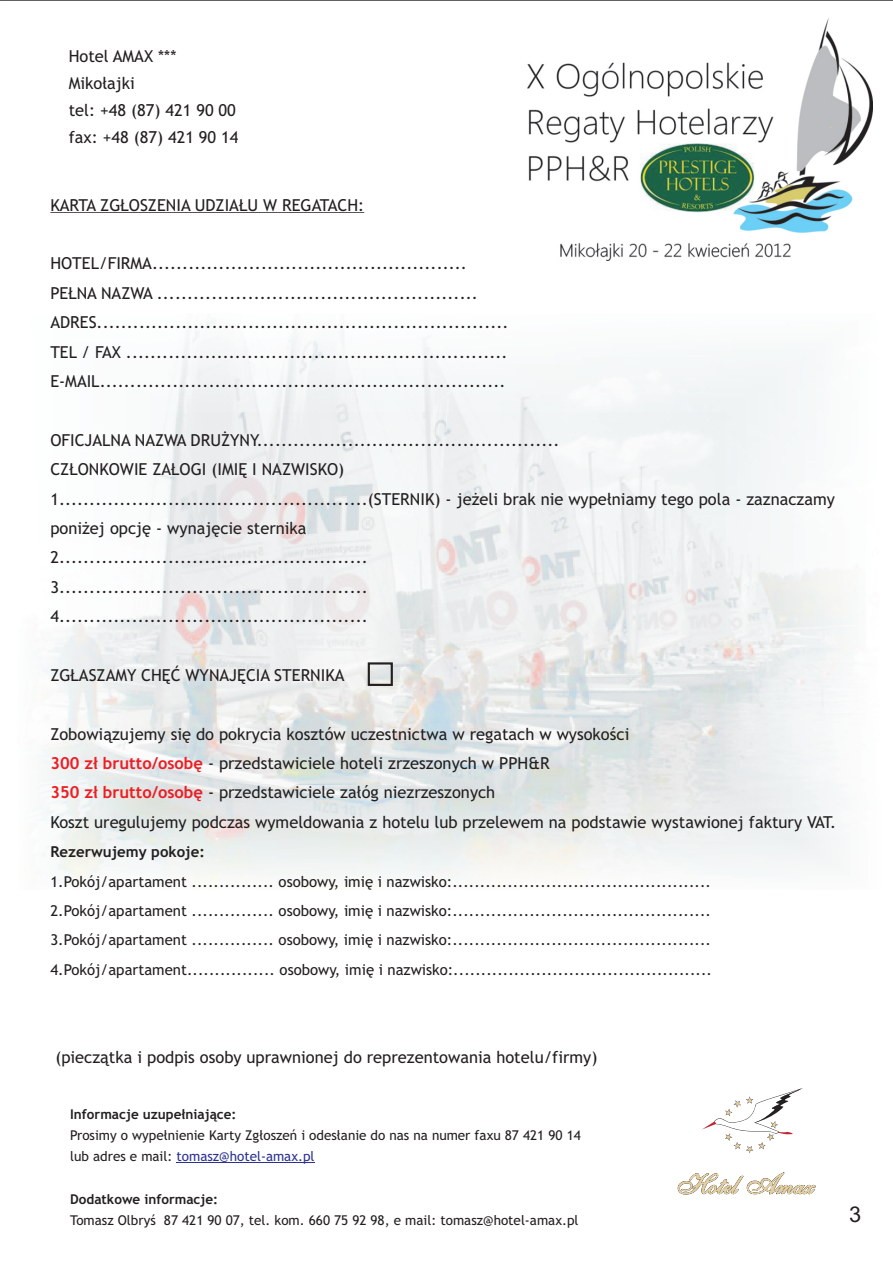
<style>
.page{position:relative;width:893px;height:1263px;background:#fff}
.page>*{position:absolute;margin:0;border:0;box-sizing:border-box;transform-origin:0 0}
.t1{font:21.75px "Arial";color:#231f20}
.t2{font:16.5px/29.4px "Trebuchet MS";color:#231f20}
.t3{font:15px/29.4px "Trebuchet MS";color:#231f20;text-align:justify}
.t4{font:700 15px "Trebuchet MS";color:#231f20}
.t5{font:13.5px/21.1px "Trebuchet MS";color:#231f20}
.t6{font:700 13.5px "Trebuchet MS";color:#231f20}
.s1{font-weight:700;color:#ee1d23}
.s2{color:#2d3291}
</style>
<div class="page">
<img style="left:39px;top:320px;width:818px;height:563px">
<hr style="left:50px;top:212px;width:71px;height:1px;background:#231f20">
<hr style="left:129px;top:212px;width:110px;height:1px;background:#231f20">
<hr style="left:247px;top:212px;width:117px;height:1px;background:#231f20">
<hr style="left:177px;top:1162px;width:138px;height:1px;background:#2d3291">
<div style="left:368px;top:662px;width:25px;height:24px;border:2px solid #231f20"></div>
<svg style="left:702px;top:1088px;width:101px;height:65px"></svg>
<svg style="left:677px;top:1172px;width:139px;height:23px"></svg>
<img style="left:527px;top:18px;width:345px;height:243px">
<p class="t2" style="left:69px;top:44px;width:171px;line-height:27px">Hotel AMAX ***<br>Miko³ajki<br>tel: +48 (87) 421 90 00 fax: +48 (87) 421 90 14</p>
<p class="t2" style="left:50px;top:192px;width:315px">KARTA ZG£OSZENIA UDZIA£U W REGATACH:</p>
<p class="t2" style="left:50px;top:250px;width:418px">HOTEL/FIRMA....................................................</p>
<p class="t2" style="left:50px;top:280px;width:460px">PE£NA NAZWA .....................................................<br>ADRES....................................................................<br>TEL / FAX ...............................................................<br>E-MAIL...................................................................</p>
<p class="t2" style="left:50px;top:427px;width:786px">OFICJALNA NAZWA DRU¯YNY..................................................<br>CZ£ONKOWIE ZA£OGI (IMIÊ I NAZWISKO)<br>1...................................................(STERNIK) - je¿eli brak nie wype³niamy tego pola - zaznaczamy poni¿ej opcjê - wynajêcie sternika<br>2...................................................<br>3...................................................<br>4...................................................</p>
<p class="t2" style="left:50px;top:662px;width:296px">ZG£ASZAMY CHÊÆ WYNAJÊCIA STERNIKA</p>
<p class="t2" style="left:50px;top:721px;width:580px">Zobowi¹zujemy si do pokrycia kosztów uczestnictwa w regatach w wysokoœci</p>
<p class="t2" style="left:182px;top:721px;width:10px">ê</p>
<p class="t2" style="left:50px;top:750px;width:501px"><span class="s1">300 z³ brutto/osobê</span> - przedstawiciele hoteli zrzeszonych w PPH&amp;R</p>
<p class="t2" style="left:50px;top:779px;width:446px"><span class="s1">350 z³ brutto/osobê</span> - przedstawiciele za³óg niezrzeszonych</p>
<p class="t2" style="left:50px;top:809px;width:787px">Koszt uregulujemy podczas wymeldowania z hotelu lub przelewem na podstawie wystawionej faktury VAT.</p>
<p class="t4" style="left:50px;top:846px;width:156px">Rezerwujemy pokoje:</p>
<p class="t3" style="left:50px;top:868px;width:663px">1.Pokój/apartament ............... osobowy, imiê i nazwisko:...............................................<br>2.Pokój/apartament ............... osobowy, imiê i nazwisko:...............................................<br>3.Pokój/apartament ............... osobowy, imiê i nazwisko:...............................................<br>4.Pokój/apartament................ osobowy, imiê i nazwisko:...............................................</p>
<p class="t2" style="left:55px;top:1044px;width:544px">(piecz tka i podpis osoby uprawnionej do reprezentowania hotelu/firmy)</p>
<p class="t2" style="left:100px;top:1044px;width:10px">¹</p>
<p class="t6" style="left:70px;top:1109px;width:168px">Informacje uzupe³niaj¹ce:</p>
<p class="t5" style="left:70px;top:1126px;width:512px">Prosimy o wype³nienie Karty Zg³oszeñ i odes³anie do nas na numer faxu 87 421 90 14 lub adres e mail: <span class="s2">tomasz@hotel-amax.pl</span></p>
<p class="t6" style="left:70px;top:1193px;width:149px">Dodatkowe informacje:</p>
<p class="t5" style="left:70px;top:1210px;width:510px">Tomasz Olbryœ 87 421 90 07, tel. kom. 660 75 92 98, e mail: tomasz@hotel-amax.pl</p>
<h1 class="t1" style="left:849px;top:1206px;width:14px">3</h1>
</div>
